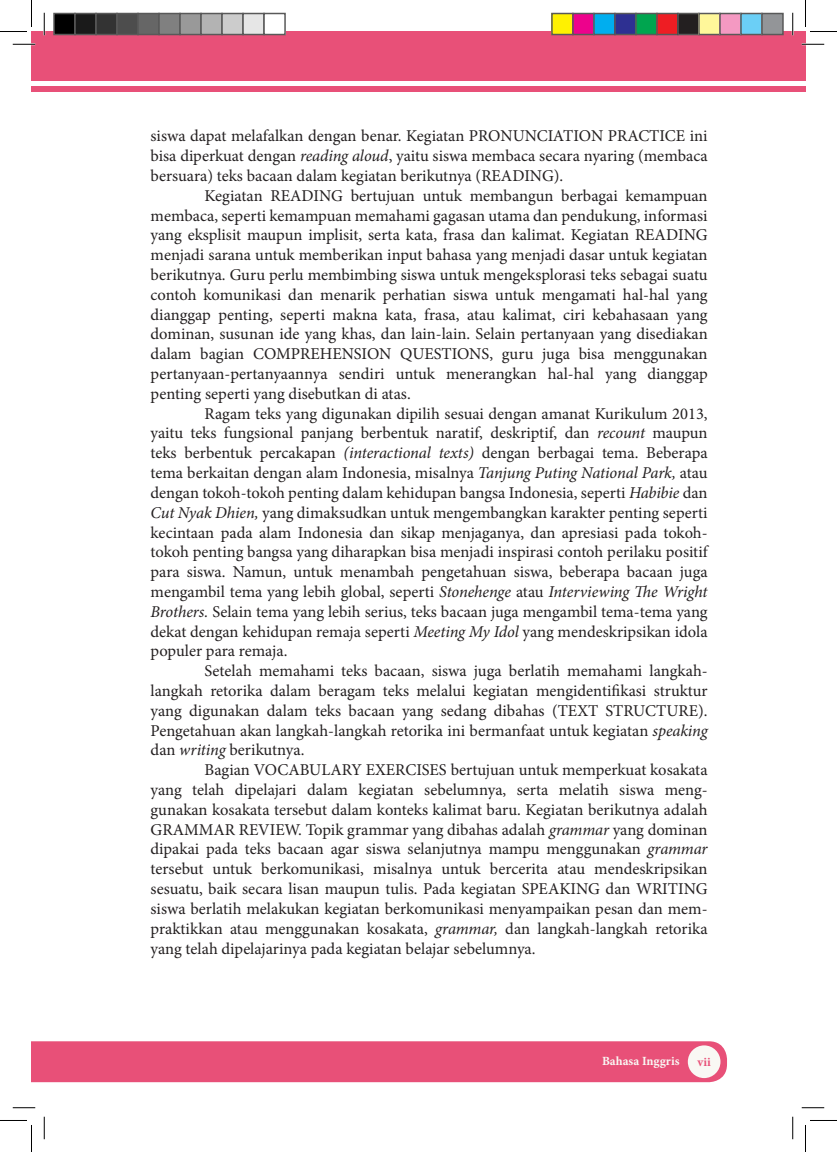
<style>
.page{position:relative;width:837px;height:1152px;background:#fff}
.page>*{position:absolute;margin:0;border:0;box-sizing:border-box;transform-origin:0 0}
.t1{font:16.5px/19.8px "Minion Pro";color:#231f20;text-align:justify}
.t2{font:700 12.6px "Minion Pro";color:#f9f8f4}
.t3{font:700 12.6px "Minion Pro";color:#e85078}
.s1{font-style:italic}
</style>
<div class="page">
<div style="left:32px;top:32px;width:773px;height:49px;background:#e85078"></div>
<div style="left:32px;top:86px;width:773px;height:6px;background:#e85078"></div>
<div style="left:32px;top:1041px;width:695px;height:41px;background:#e85078"></div>
<div style="left:688px;top:1045px;width:32px;height:33px;background:#f9f8f4;border-radius:50%"></div>
<hr style="left:13px;top:43px;width:22px;height:2px;background:#fff">
<hr style="left:802px;top:43px;width:22px;height:2px;background:#fff">
<hr style="left:43px;top:13px;width:2px;height:22px;background:#fff">
<hr style="left:792px;top:13px;width:2px;height:22px;background:#fff">
<svg style="left:13px;top:44px;width:22px;height:1px"></svg>
<svg style="left:802px;top:44px;width:22px;height:1px"></svg>
<svg style="left:13px;top:1107px;width:22px;height:1px"></svg>
<svg style="left:802px;top:1107px;width:22px;height:1px"></svg>
<svg style="left:44px;top:13px;width:1px;height:22px"></svg>
<svg style="left:44px;top:1116px;width:1px;height:23px"></svg>
<svg style="left:792px;top:13px;width:1px;height:22px"></svg>
<svg style="left:792px;top:1116px;width:1px;height:23px"></svg>
<svg style="left:0;top:0;width:32px;height:32px"></svg>
<svg style="left:0;top:1120px;width:32px;height:32px"></svg>
<svg style="left:805px;top:0;width:32px;height:32px"></svg>
<svg style="left:805px;top:1120px;width:32px;height:32px"></svg>
<div style="left:54px;top:14px;width:21px;height:21px;background:#000"></div>
<div style="left:53px;top:13px;width:23px;height:22px;border:2px solid #595959"></div>
<div style="left:75px;top:14px;width:21px;height:21px;background:#1a1a1a"></div>
<div style="left:74px;top:13px;width:23px;height:22px;border:2px solid #595959"></div>
<div style="left:96px;top:14px;width:21px;height:21px;background:#333"></div>
<div style="left:95px;top:13px;width:23px;height:22px;border:2px solid #595959"></div>
<div style="left:117px;top:14px;width:21px;height:21px;background:#4d4d4d"></div>
<div style="left:116px;top:13px;width:23px;height:22px;border:2px solid #595959"></div>
<div style="left:138px;top:14px;width:21px;height:21px;background:#666"></div>
<div style="left:137px;top:13px;width:23px;height:22px;border:2px solid #595959"></div>
<div style="left:159px;top:14px;width:21px;height:21px;background:#808080"></div>
<div style="left:158px;top:13px;width:23px;height:22px;border:2px solid #595959"></div>
<div style="left:180px;top:14px;width:21px;height:21px;background:#999"></div>
<div style="left:179px;top:13px;width:23px;height:22px;border:2px solid #595959"></div>
<div style="left:201px;top:14px;width:21px;height:21px;background:#b3b3b3"></div>
<div style="left:200px;top:13px;width:23px;height:22px;border:2px solid #595959"></div>
<div style="left:222px;top:14px;width:21px;height:21px;background:#ccc"></div>
<div style="left:221px;top:13px;width:23px;height:22px;border:2px solid #595959"></div>
<div style="left:243px;top:14px;width:21px;height:21px;background:#e6e6e6"></div>
<div style="left:242px;top:13px;width:23px;height:22px;border:2px solid #595959"></div>
<div style="left:263px;top:13px;width:23px;height:22px;border:2px solid #595959"></div>
<div style="left:552px;top:14px;width:21px;height:21px;background:#fff101"></div>
<div style="left:551px;top:13px;width:23px;height:22px;border:2px solid #595959"></div>
<div style="left:573px;top:14px;width:21px;height:21px;background:#ed028c"></div>
<div style="left:572px;top:13px;width:23px;height:22px;border:2px solid #595959"></div>
<div style="left:594px;top:14px;width:21px;height:21px;background:#00aeef"></div>
<div style="left:593px;top:13px;width:23px;height:22px;border:2px solid #595959"></div>
<div style="left:615px;top:14px;width:21px;height:21px;background:#2e3092"></div>
<div style="left:614px;top:13px;width:23px;height:22px;border:2px solid #595959"></div>
<div style="left:636px;top:14px;width:21px;height:21px;background:#00a54f"></div>
<div style="left:635px;top:13px;width:23px;height:22px;border:2px solid #595959"></div>
<div style="left:657px;top:14px;width:21px;height:21px;background:#ee1d23"></div>
<div style="left:656px;top:13px;width:23px;height:22px;border:2px solid #595959"></div>
<div style="left:678px;top:14px;width:21px;height:21px;background:#231f20"></div>
<div style="left:677px;top:13px;width:23px;height:22px;border:2px solid #595959"></div>
<div style="left:699px;top:14px;width:21px;height:21px;background:#fff79a"></div>
<div style="left:698px;top:13px;width:23px;height:22px;border:2px solid #595959"></div>
<div style="left:720px;top:14px;width:21px;height:21px;background:#f499c2"></div>
<div style="left:719px;top:13px;width:23px;height:22px;border:2px solid #595959"></div>
<div style="left:741px;top:14px;width:21px;height:21px;background:#6bcff6"></div>
<div style="left:740px;top:13px;width:23px;height:22px;border:2px solid #595959"></div>
<div style="left:762px;top:14px;width:21px;height:21px;background:#939598"></div>
<div style="left:761px;top:13px;width:23px;height:22px;border:2px solid #595959"></div>
<p class="t1" style="left:151px;top:126px;width:559px">siswa dapat melafalkan dengan benar. Kegiatan PRONUNCIATION PRACTICE ini bisa diperkuat dengan <span class="s1">reading aloud</span>, yaitu siswa membaca secara nyaring (membaca bersuara) teks bacaan dalam kegiatan berikutnya (READING).</p>
<p class="t1" style="left:151px;top:186px;width:559px;text-indent:54px">Kegiatan READING bertujuan untuk membangun berbagai kemampuan membaca, seperti kemampuan memahami gagasan utama dan pendukung, informasi yang eksplisit maupun implisit, serta kata, frasa dan kalimat. Kegiatan READING menjadi sarana untuk memberikan input bahasa yang menjadi dasar untuk kegiatan berikutnya. Guru perlu membimbing siswa untuk mengeksplorasi teks sebagai suatu contoh komunikasi dan menarik perhatian siswa untuk mengamati hal-hal yang dianggap penting, seperti makna kata, frasa, atau kalimat, ciri kebahasaan yang dominan, susunan ide yang khas, dan lain-lain. Selain pertanyaan yang disediakan dalam bagian COMPREHENSION QUESTIONS, guru juga bisa menggunakan pertanyaan-pertanyaannya sendiri untuk menerangkan hal-hal yang dianggap penting seperti yang disebutkan di atas.</p>
<p class="t1" style="left:151px;top:403px;width:559px;text-indent:54px">Ragam teks yang digunakan dipilih sesuai dengan amanat Kurikulum 2013, yaitu teks fungsional panjang berbentuk naratif, deskriptif, dan <span class="s1">recount</span> maupun teks berbentuk percakapan <span class="s1">(interactional texts)</span> dengan berbagai tema. Beberapa tema berkaitan dengan alam Indonesia, misalnya <span class="s1">Tanjung Puting National Park,</span> atau dengan tokoh-tokoh penting dalam kehidupan bangsa Indonesia, seperti <span class="s1">Habibie</span> dan <span class="s1">Cut Nyak Dhien,</span> yang dimaksudkan untuk mengembangkan karakter penting seperti kecintaan pada alam Indonesia dan sikap menjaganya, dan apresiasi pada tokoh&shy;tokoh penting bangsa yang diharapkan bisa menjadi inspirasi contoh perilaku positif para siswa. Namun, untuk menambah pengetahuan siswa, beberapa bacaan juga mengambil tema yang lebih global, seperti <span class="s1">Stonehenge</span> atau <span class="s1">Interviewing The Wright Brothers.</span> Selain tema yang lebih serius, teks bacaan juga mengambil tema-tema yang dekat dengan kehidupan remaja seperti <span class="s1">Meeting My Idol</span> yang mendeskripsikan idola populer para remaja.</p>
<p class="t1" style="left:151px;top:661px;width:559px;text-indent:54px">Setelah memahami teks bacaan, siswa juga berlatih memahami langkah&shy;langkah retorika dalam beragam teks melalui kegiatan mengidentifikasi struktur yang digunakan dalam teks bacaan yang sedang dibahas (TEXT STRUCTURE).<br>Pengetahuan akan langkah-langkah retorika ini bermanfaat untuk kegiatan <span class="s1">speaking </span>dan <span class="s1">writing</span> berikutnya.</p>
<p class="t1" style="left:151px;top:760px;width:559px;text-indent:54px">Bagian VOCABULARY EXERCISES bertujuan untuk memperkuat kosakata yang telah dipelajari dalam kegiatan sebelumnya, serta melatih siswa meng&shy;gunakan kosakata tersebut dalam konteks kalimat baru. Kegiatan berikutnya adalah GRAMMAR REVIEW. Topik grammar yang dibahas adalah <span class="s1">grammar</span> yang dominan dipakai pada teks bacaan agar siswa selanjutnya mampu menggunakan <span class="s1">grammar </span>tersebut untuk berkomunikasi, misalnya untuk bercerita atau mendeskripsikan sesuatu, baik secara lisan maupun tulis. Pada kegiatan SPEAKING dan WRITING siswa berlatih melakukan kegiatan berkomunikasi menyampaikan pesan dan mem&shy;praktikkan atau menggunakan kosakata, <span class="s1">grammar,</span> dan langkah-langkah retorika yang telah dipelajarinya pada kegiatan belajar sebelumnya.</p>
<p class="t2" style="left:602px;top:1051px;width:79px">Bahasa Inggris</p>
<p class="t3" style="left:697px;top:1053px;width:15px">vii</p>
</div>
